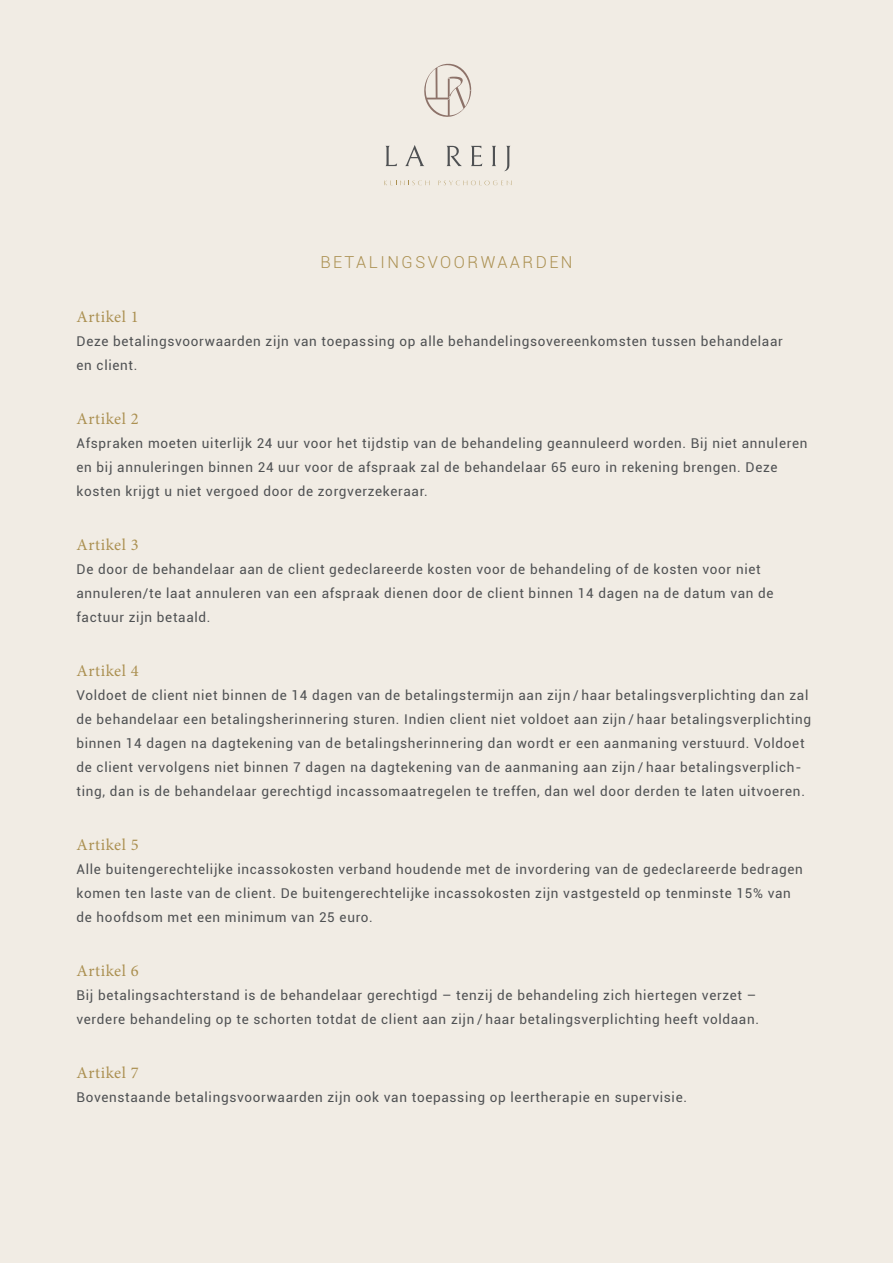
<style>
.page{position:relative;width:893px;height:1263px;background:#f1ece4}
.page>*{position:absolute;margin:0;border:0;box-sizing:border-box;transform-origin:0 0}
.t1{font:16.5px "Minion Pro";letter-spacing:.03em;color:#ab9051}
.t2{font:300 16.5px "Roboto";letter-spacing:.15em;color:#ab9051}
.t3{font:13.5px/24px "Roboto";letter-spacing:.05em;color:#4f5153}
</style>
<div class="page">
<svg style="left:385px;top:146px;width:12px;height:20px"></svg>
<svg style="left:405px;top:145px;width:19px;height:21px"></svg>
<svg style="left:447px;top:146px;width:15px;height:20px"></svg>
<svg style="left:471px;top:146px;width:11px;height:20px"></svg>
<svg style="left:492px;top:146px;width:4px;height:20px"></svg>
<svg style="left:504px;top:146px;width:6px;height:25px"></svg>
<svg style="left:384px;top:180px;width:45px;height:5px"></svg>
<svg style="left:438px;top:180px;width:73px;height:5px"></svg>
<svg style="left:424px;top:63px;width:47px;height:54px"></svg>
<p class="t2" style="left:320px;top:250px;width:254px">BETALINGSVOORWAARDEN</p>
<p class="t1" style="left:77px;top:305px;width:64px">Artikel 1</p>
<p class="t3" style="left:77px;top:328px;width:708px">Deze betalingsvoorwaarden zijn van toepassing op alle behandelingsovereenkomsten tussen behandelaar en client.</p>
<p class="t1" style="left:77px;top:407px;width:64px">Artikel 2</p>
<p class="t3" style="left:77px;top:430px;width:732px">Afspraken moeten uiterlijk 24 uur voor het tijdstip van de behandeling geannuleerd worden. Bij niet annuleren en bij annuleringen binnen 24 uur voor de afspraak zal de behandelaar 65 euro in rekening brengen. Deze kosten krijgt u niet vergoed door de zorgverzekeraar.</p>
<p class="t1" style="left:77px;top:533px;width:64px">Artikel 3</p>
<p class="t3" style="left:77px;top:556px;width:699px">De door de behandelaar aan de client gedeclareerde kosten voor de behandeling of de kosten voor niet annuleren/te laat annuleren van een afspraak dienen door de client binnen 14 dagen na de datum van de factuur zijn betaald.</p>
<p class="t1" style="left:77px;top:659px;width:64px">Artikel 4</p>
<p class="t3" style="left:77px;top:682px;width:736px">Voldoet de client niet binnen de 14 dagen van de betalingstermijn aan zijn / haar betalingsverplichting dan zal de behandelaar een betalingsherinnering sturen. Indien client niet voldoet aan zijn / haar betalingsverplichting binnen 14 dagen na dagtekening van de betalingsherinnering dan wordt er een aanmaning verstuurd. Voldoet de client vervolgens niet binnen 7 dagen na dagtekening van de aanmaning aan zijn / haar betalingsverplich&shy;ting, dan is de behandelaar gerechtigd incassomaatregelen te treffen, dan wel door derden te laten uitvoeren.</p>
<p class="t1" style="left:77px;top:833px;width:64px">Artikel 5</p>
<p class="t3" style="left:77px;top:856px;width:728px">Alle buitengerechtelijke incassokosten verband houdende met de invordering van de gedeclareerde bedragen komen ten laste van de client. De buitengerechtelijke incassokosten zijn vastgesteld op tenminste 15% van de hoofdsom met een minimum van 25 euro.</p>
<p class="t1" style="left:77px;top:959px;width:64px">Artikel 6</p>
<p class="t3" style="left:77px;top:982px;width:684px">Bij betalingsachterstand is de behandelaar gerechtigd – tenzij de behandeling zich hiertegen verzet – verdere behandeling op te schorten totdat de client aan zijn / haar betalingsverplichting heeft voldaan.</p>
<p class="t1" style="left:77px;top:1061px;width:64px">Artikel 7</p>
<p class="t3" style="left:77px;top:1084px;width:612px">Bovenstaande betalingsvoorwaarden zijn ook van toepassing op leertherapie en supervisie.</p>
</div>
